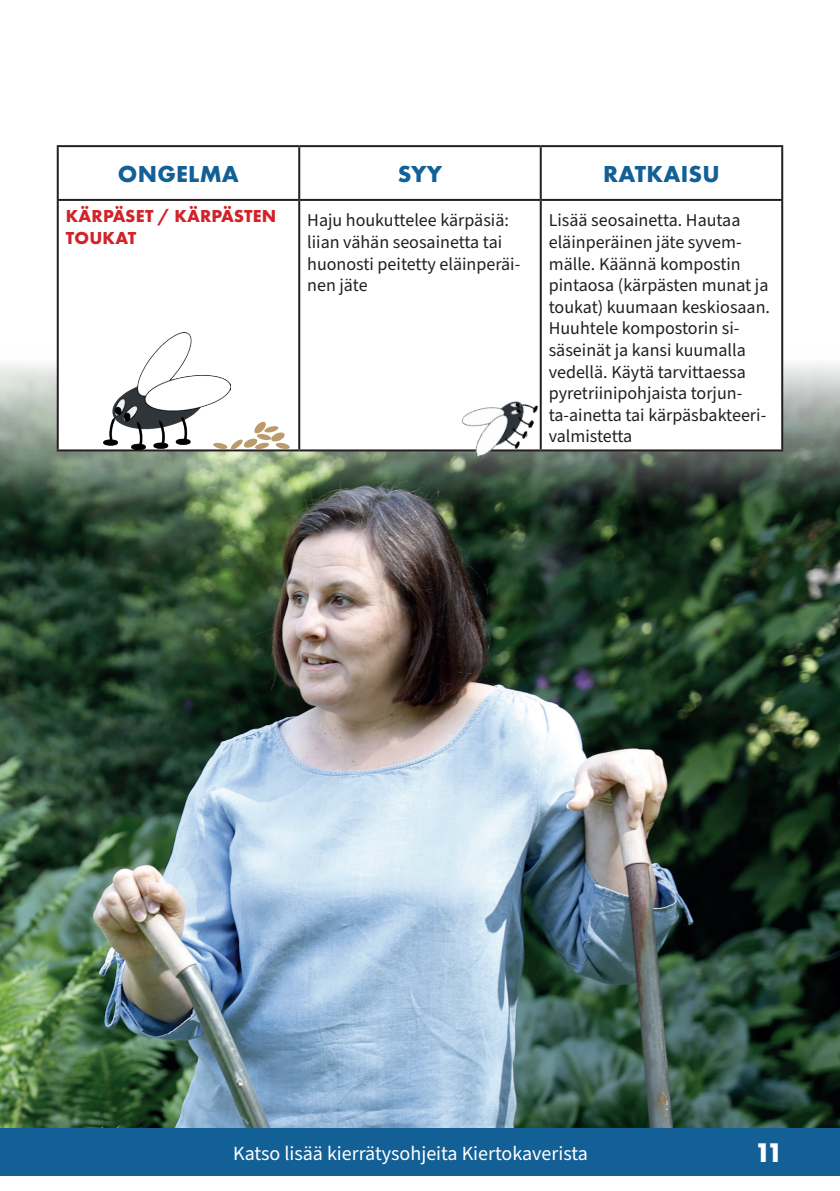
<style>
.page{position:relative;width:840px;height:1191px;background:#fff}
.page>*{position:absolute;margin:0;border:0;box-sizing:border-box;transform-origin:0 0}
.t1{font:700 28px "Futura PT";color:#fff}
.Otsikko{font:700 24px "Futura PT";letter-spacing:.01em;color:#136097}
.t2{font:20px "Source Sans Pro";color:#fff}
.Ei_rivillä{font:18px/21.6px "Source Sans Pro";color:#231f20}
.Taulukko_otsikko{font:700 18px/22px "Futura PT";letter-spacing:.01em;color:#d1232a}
</style>
<div class="page">
<div style="left:0;top:1127px;width:839px;height:48px;background:#136097"></div>
<img style="left:0;top:345px;width:839px;height:782px">
<svg style="left:59px;top:147px;width:721px;height:302px"></svg>
<hr style="left:57px;top:145px;width:242px;height:2px;background:#231f20">
<hr style="left:57px;top:147px;width:2px;height:52px;background:#231f20">
<hr style="left:299px;top:145px;width:241px;height:2px;background:#231f20">
<hr style="left:298px;top:147px;width:2px;height:52px;background:#231f20">
<hr style="left:540px;top:145px;width:242px;height:2px;background:#231f20">
<hr style="left:539px;top:147px;width:2px;height:52px;background:#231f20">
<hr style="left:780px;top:147px;width:2px;height:52px;background:#231f20">
<hr style="left:57px;top:199px;width:242px;height:2px;background:#231f20">
<hr style="left:57px;top:201px;width:2px;height:248px;background:#231f20">
<hr style="left:299px;top:199px;width:241px;height:2px;background:#231f20">
<hr style="left:298px;top:201px;width:2px;height:248px;background:#231f20">
<hr style="left:540px;top:199px;width:242px;height:2px;background:#231f20">
<hr style="left:539px;top:201px;width:2px;height:248px;background:#231f20">
<hr style="left:780px;top:201px;width:2px;height:248px;background:#231f20">
<hr style="left:57px;top:449px;width:242px;height:2px;background:#231f20">
<hr style="left:299px;top:449px;width:241px;height:2px;background:#231f20">
<hr style="left:540px;top:449px;width:242px;height:2px;background:#231f20">
<img style="left:103px;top:332px;width:127px;height:117px">
<img style="left:450px;top:379px;width:91px;height:93px">
<svg style="left:213px;top:421px;width:77px;height:29px"></svg>
<p class="Otsikko" style="left:118px;top:159px;width:122px">ONGELMA</p>
<p class="Otsikko" style="left:397px;top:159px;width:46px">SYY</p>
<p class="Otsikko" style="left:602px;top:159px;width:118px">RATKAISU</p>
<p class="Taulukko_otsikko" style="left:66px;top:204px;width:212px">KÄRPÄSET / KÄRPÄSTEN<br>TOUKAT</p>
<p class="Ei_rivillä" style="left:307px;top:210px;width:214px">Haju houkuttelee kärpäsiä: liian vähän seosainetta tai huonosti peitetty eläinperäi&shy;nen jäte</p>
<p class="Ei_rivillä" style="left:548px;top:210px;width:223px">Lisää seosainetta. Hautaa eläinperäinen jäte syvem&shy;mälle. Käännä kompostin pintaosa (kärpästen munat ja toukat) kuumaan keskiosaan.</p>
<p class="Ei_rivillä" style="left:548px;top:318px;width:219px">Huuhtele kompostorin si&shy;säseinät ja kansi kuumalla vedellä. Käytä tarvittaessa pyretriinipohjaista torjun&shy;ta-ainetta tai kärpäsbakteeri&shy;valmistetta</p>
<p class="t2" style="left:233px;top:1140px;width:356px">Katso lisää kierrätysohjeita Kiertokaverista</p>
<h1 class="t1" style="left:754px;top:1134px;width:30px">11</h1>
</div>
